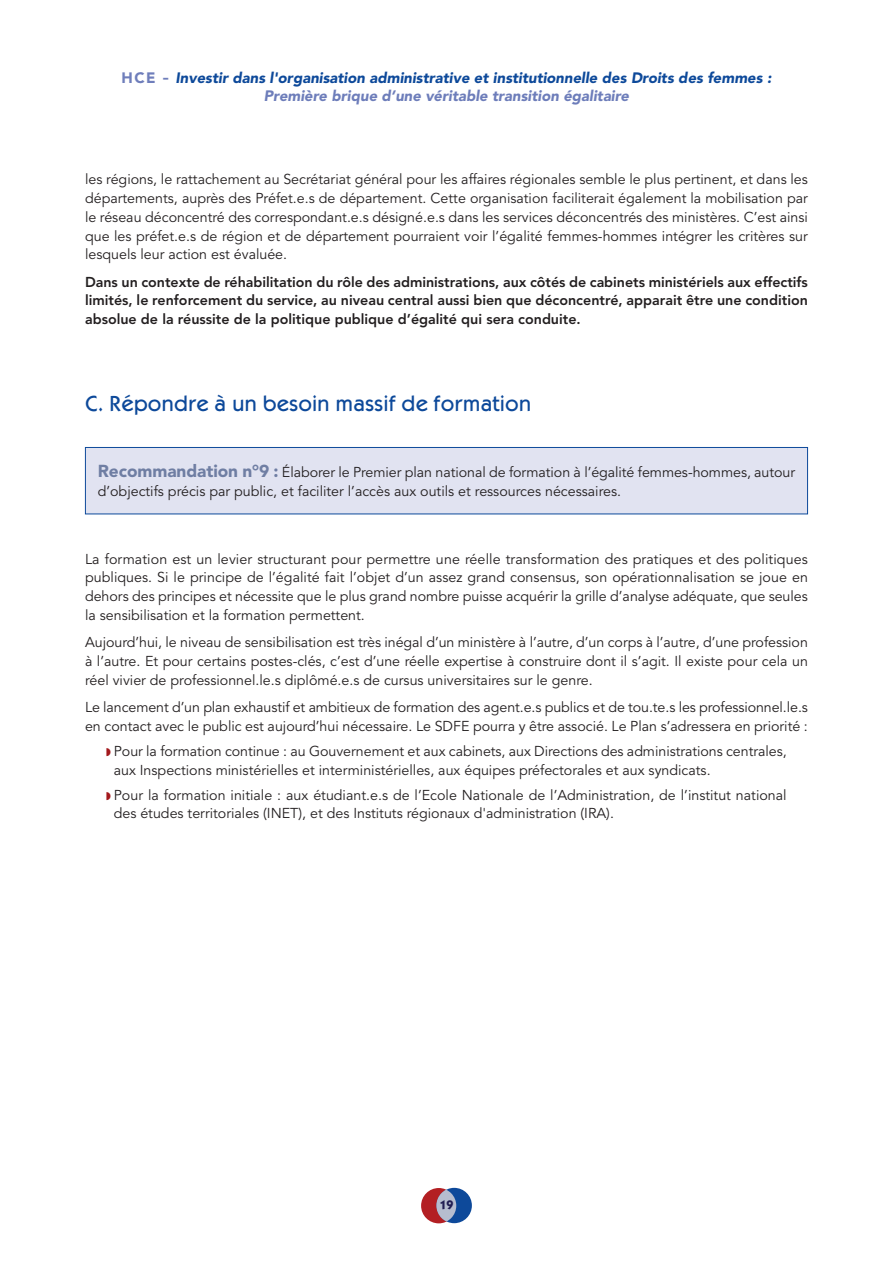
<style>
.page{position:relative;width:893px;height:1263px;background:#fff}
.page>*{position:absolute;margin:0;border:0;box-sizing:border-box;transform-origin:0 0}
.t1{font:22.5px "Kabel Md ITC";color:#0d499a}
.t2{font:italic 900 15px/18px "Avenir";color:#0d499a;text-align:center}
.t3{font:14.25px/18.8px "Avenir";color:#231f20}
.t4{font:800 14.25px/18.8px "Avenir";color:#231f20;text-align:justify}
.t5{font:700 12.75px "Kabel Md ITC";color:#211e53}
.s1{font-style:normal;color:#6f7ebb}
.s2{font-family:"Avenir Next";font-weight:800;font-style:normal;color:#6f7ebb}
.s3{color:#6d7dba}
.s4{font-weight:900;font-size:17.25px;color:#6f7ea3}
</style>
<div class="page">
<div style="left:421px;top:1188px;width:35px;height:35px;background:#b31f23;border-radius:50%"></div>
<div style="left:437px;top:1188px;width:35px;height:35px;background:#0d499a;border-radius:50%"></div>
<svg style="left:436px;top:1190px;width:20px;height:31px"></svg>
<div style="left:86px;top:448px;width:721px;height:66px;background:#e1e3f1"></div>
<div style="left:85px;top:447px;width:723px;height:67px;border:1px solid #0d499a"></div>
<p class="t2" style="left:121px;top:69px;width:651px"><span class="s1">HCE</span> <span class="s2">–</span> Investir dans l'organisation administrative et institutionnelle des Droits des femmes :<br><span class="s3">Première brique d’une véritable transition égalitaire</span></p>
<p class="t3" style="left:85px;top:170px;width:724px;text-align:justify">les régions, le rattachement au Secrétariat général pour les affaires régionales semble le plus pertinent, et dans les départements, auprès des Préfet.e.s de département. Cette organisation faciliterait également la mobilisation par le réseau déconcentré des correspondant.e.s désigné.e.s dans les services déconcentrés des ministères. C’est ainsi que les préfet.e.s de région et de département pourraient voir l’égalité femmes-hommes intégrer les critères sur lesquels leur action est évaluée.</p>
<p class="t4" style="left:85px;top:272px;width:724px">Dans un contexte de réhabilitation du rôle des administrations, aux côtés de cabinets ministériels aux effectifs limités, le renforcement du service, au niveau central aussi bien que déconcentré, apparait être une condition absolue de la réussite de la politique publique d’égalité qui sera conduite.</p>
<h1 class="t1" style="left:85px;top:390px;width:448px">C. Répondre à un besoin massif de formation</h1>
<p class="t3" style="left:98px;top:463px;width:699px"><span class="s4">Recommandation n°9 :</span> Élaborer le Premier plan national de formation à l’égalité femmes-hommes, autour d’objectifs précis par public, et faciliter l’accès aux outils et ressources nécessaires.</p>
<p class="t3" style="left:85px;top:550px;width:724px;text-align:justify">La formation est un levier structurant pour permettre une réelle transformation des pratiques et des politiques publiques. Si le principe de l’égalité fait l’objet d’un assez grand consensus, son opérationnalisation se joue en dehors des principes et nécessite que le plus grand nombre puisse acquérir la grille d’analyse adéquate, que seules la sensibilisation et la formation permettent.</p>
<p class="t3" style="left:85px;top:633px;width:724px;text-align:justify">Aujourd’hui, le niveau de sensibilisation est très inégal d’un ministère à l’autre, d’un corps à l’autre, d’une profession à l’autre. Et pour certains postes-clés, c’est d’une réelle expertise à construire dont il s’agit. Il existe pour cela un réel vivier de professionnel.le.s diplômé.e.s de cursus universitaires sur le genre.</p>
<p class="t3" style="left:85px;top:698px;width:724px">Le lancement d’un plan exhaustif et ambitieux de formation des agent.e.s publics et de tou.te.s les professionnel.le.s en contact avec le public est aujourd’hui nécessaire. Le SDFE pourra y être associé. Le Plan s’adressera en priorité :</p>
<p class="t3" style="left:114px;top:742px;width:674px">Pour la formation continue : au Gouvernement et aux cabinets, aux Directions des administrations centrales, aux Inspections ministérielles et interministérielles, aux équipes préfectorales et aux syndicats.</p>
<p class="t3" style="left:114px;top:786px;width:674px">Pour la formation initiale : aux étudiant.e.s de l’Ecole Nationale de l’Administration, de l’institut national des études territoriales (INET), et des Instituts régionaux d'administration (IRA).</p>
<p class="t5" style="left:439px;top:1197px;width:15px">19</p>
</div>
